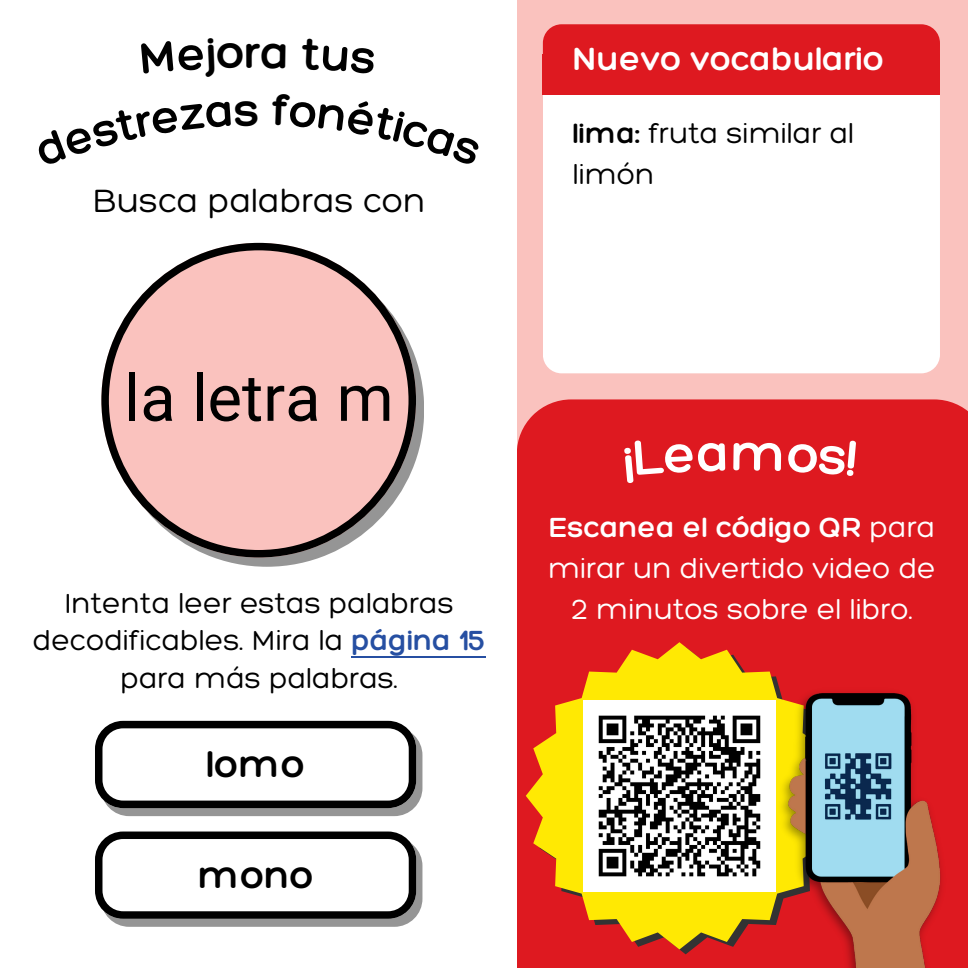
<style>
.page{position:relative;width:968px;height:968px;background:#fff}
.page>*{position:absolute;margin:0;border:0;box-sizing:border-box;transform-origin:0 0}
.t1{font:65px "Roboto";color:#000}
.t2{font:300 47.5px "Hero";color:#000}
.t3{font:300 40px "Hero";color:#000}
.t4{font:300 35px "Hero";color:#fff}
.t5{font:300 35px "Hero";color:#000}
.t6{font:300 30px/41.2px "Hero";color:#000}
.t7{font:300 30px/41.2px "Hero";color:#fff;text-align:center}
.s1{color:#264fa2}
.s2{font-style:inherit}
</style>
<div class="page">
<div style="left:517px;top:0;width:451px;height:968px;background:#fac2be"></div>
<div style="left:101px;top:837px;width:321px;height:89px;background:#959595;border-radius:28px"></div>
<svg style="left:95px;top:831px;width:321px;height:87px;background:#cdcdcd"></svg>
<div style="left:101px;top:727px;width:321px;height:89px;background:#959595;border-radius:28px"></div>
<div style="left:543px;top:59px;width:396px;height:314px;background:#fff;border-radius:19px"></div>
<hr style="left:351px;top:656px;width:135px;height:1px;background:#264fa2">
<div style="left:543px;top:24px;width:396px;height:64px;background:#de1920;border-radius:19px"></div>
<div style="left:543px;top:55px;width:397px;height:40px;background:#de1920"></div>
<svg style="left:101px;top:243px;width:315px;height:314px"></svg>
<svg style="left:95px;top:720px;width:321px;height:88px;background:#cbcbcb"></svg>
<div style="left:517px;top:399px;width:451px;height:569px;background:#de1920"></div>
<svg style="left:526px;top:642px;width:307px;height:307px;background:#eb8712"></svg>
<img style="left:583px;top:700px;width:190px;height:191px">
<img style="left:773px;top:683px;width:176px;height:285px">
<div style="left:624px;top:438px;width:101px;height:45px;background:#de1920"></div>
<svg style="left:733px;top:442px;width:48px;height:29px"></svg>
<div style="left:787px;top:440px;width:69px;height:36px;background:#de1920"></div>
<h2 class="t2" style="left:245px;top:23px;width:17px">r</h2>
<h2 class="t4" style="left:573px;top:37px;width:312px">Nuevo vocabulario</h2>
<p class="t5" style="left:93px;top:178px;width:334px">Busca palabras con</p>
<p class="t1" style="left:124px;top:360px;width:271px">la letra m</p>
<p class="t6" style="left:33px;top:583px;width:454px;line-height:37.5px;text-align:center">Intenta leer estas palabras decodificables. Mira la <span class="s1">página 15</span></p>
<p class="t6" style="left:120px;top:657px;width:279px">para más palabras.</p>
<p class="t3" style="left:206px;top:739px;width:100px">lomo</p>
<p class="t3" style="left:198px;top:850px;width:117px">mono</p>
<p class="t6" style="left:573px;top:111px;width:283px"><span class="s2">lima:</span> fruta similar al limón</p>
<p class="t7" style="left:548px;top:505px;width:389px"><span class="s2">Escanea el código QR</span> para mirar un divertido video de<br>2 minutos sobre el libro.</p>
</div>
